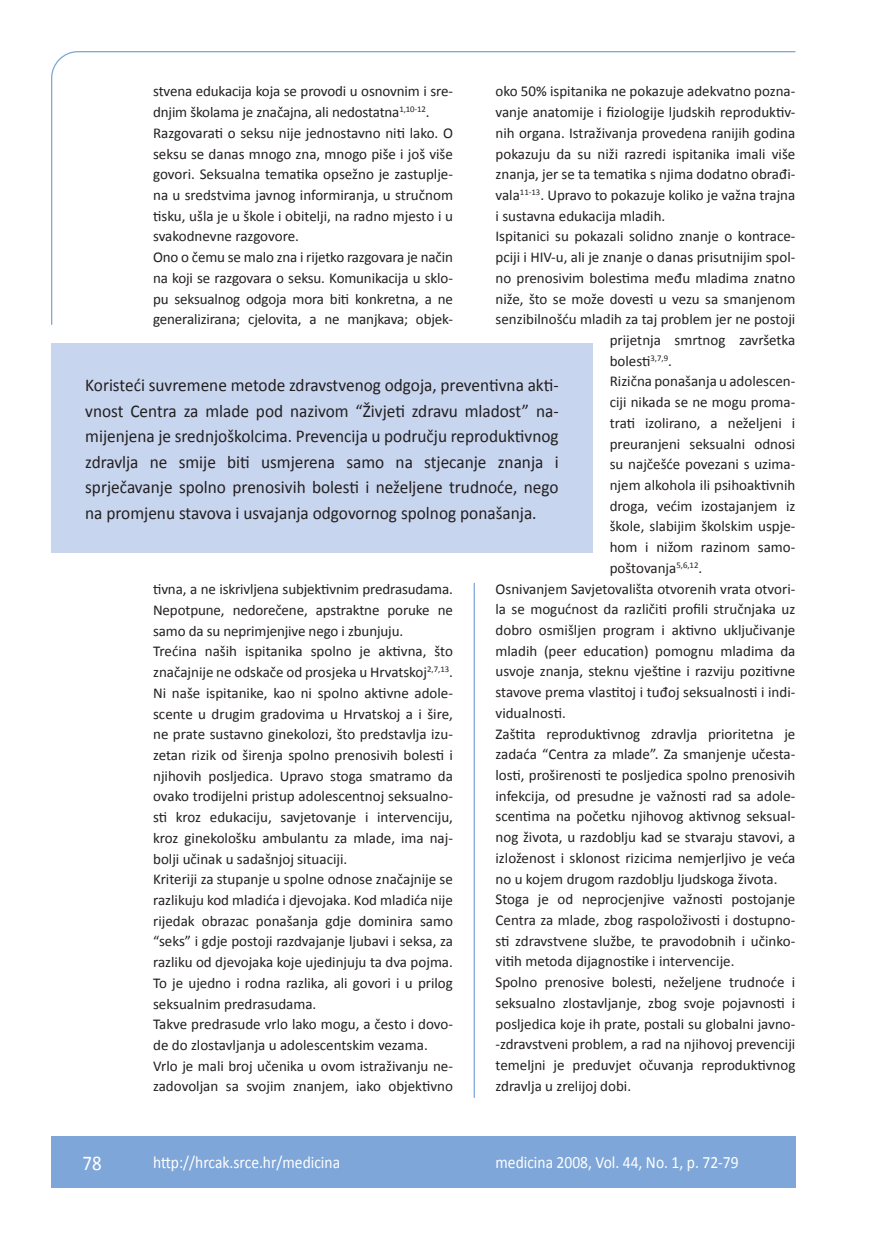
<style>
.page{position:relative;width:872px;height:1234px;background:#fff}
.page>*{position:absolute;margin:0;border:0;box-sizing:border-box;transform-origin:0 0}
.t1{font:21px "Calibri";color:#fff;scale:.9 1}
.t2{font:18px/25.7px "Calibri";color:#231f20;text-align:justify;scale:.96 1}
.t3{font:17.25px "Calibri";color:#fff;scale:.9 1}
.t4{font:15px/20.7px "Calibri";color:#231f20}
</style>
<div class="page">
<div style="left:51px;top:343px;width:542px;height:210px;background:#c7d5ee"></div>
<svg style="left:51px;top:51px;width:745px;height:274px"></svg>
<hr style="left:473px;top:583px;width:2px;height:514px;background:#7ea6d8">
<div style="left:51px;top:1135px;width:744px;height:51px;background:#7ea6d8"></div>
<p class="t4" style="left:153px;top:80px;width:301px">stvena edukacija koja se provodi u osnovnim i sre&shy;dnjim školama je značajna, ali nedostatna<sup>1,10-12</sup>.<br>Razgovarati o seksu nije jednostavno niti lako. O seksu se danas mnogo zna, mnogo piše i još više govori. Seksualna tematika opsežno je zastuplje&shy;na u sredstvima javnog informiranja, u stručnom tisku, ušla je u škole i obitelji, na radno mjesto i u svakodnevne razgovore.<br>Ono o čemu se malo zna i rijetko razgovara je način na koji se razgovara o seksu. Komunikacija u sklo&shy;pu seksualnog odgoja mora biti konkretna, a ne generalizirana; cjelovita, a ne manjkava; objek-</p>
<p class="t4" style="left:495px;top:80px;width:301px">oko 50% ispitanika ne pokazuje adekvatno pozna-</p>
<p class="t4" style="left:495px;top:101px;width:301px">vanje anatomije i fiziologije ljudskih reproduktiv-</p>
<p class="t4" style="left:495px;top:122px;width:301px">nih organa. Istraživanja provedena ranijih godina</p>
<p class="t4" style="left:495px;top:142px;width:301px">pokazuju da su niži razredi ispitanika imali više</p>
<p class="t4" style="left:495px;top:163px;width:300px">znanja, jer se ta tematika s njima dodatno obrađi-</p>
<p class="t4" style="left:495px;top:184px;width:301px">vala<sup>11-13</sup>. Upravo to pokazuje koliko je važna trajna</p>
<p class="t4" style="left:495px;top:204px;width:171px">i sustavna edukacija mladih.</p>
<p class="t4" style="left:495px;top:225px;width:301px">Ispitanici su pokazali solidno znanje o kontrace-</p>
<p class="t4" style="left:495px;top:246px;width:301px">pciji i HIV-u, ali je znanje o danas prisutnijim spol-</p>
<p class="t4" style="left:495px;top:267px;width:301px">no prenosivim bolestima među mladima znatno</p>
<p class="t4" style="left:495px;top:287px;width:301px">niže, što se može dovesti u vezu sa smanjenom</p>
<p class="t4" style="left:495px;top:308px;width:301px">senzibilnošću mladih za taj problem jer ne postoji</p>
<p class="t4" style="left:610px;top:329px;width:187px">prijetnja smrtnog završetka</p>
<p class="t4" style="left:610px;top:349px;width:64px">bolesti<sup>3,7,9</sup>.</p>
<p class="t4" style="left:610px;top:370px;width:186px">Rizična ponašanja u adolescen-</p>
<p class="t4" style="left:610px;top:391px;width:187px">ciji nikada se ne mogu proma-</p>
<p class="t4" style="left:610px;top:411px;width:187px">trati izolirano, a neželjeni i</p>
<p class="t4" style="left:610px;top:432px;width:187px">preu-ra-njeni seksualni odnosi</p>
<p class="t4" style="left:610px;top:453px;width:186px">su naj-češće povezani s uzima-</p>
<p class="t4" style="left:610px;top:474px;width:187px">njem al- ko-hola ili psihoaktivnih</p>
<p class="t4" style="left:610px;top:494px;width:187px">droga, većim izostajanjem iz</p>
<p class="t4" style="left:610px;top:515px;width:186px">škole, slabi-jim školskim uspje-</p>
<p class="t4" style="left:610px;top:536px;width:186px">hom i nižom razinom samo-</p>
<p class="t4" style="left:610px;top:556px;width:94px">pošto--vanja<sup>5,6,12</sup>.</p>
<p class="t4" style="left:495px;top:577px;width:301px">Osnivanjem Savjetovališta otvorenih vrata otvori-</p>
<p class="t4" style="left:495px;top:598px;width:301px">la se mogućnost da različiti profili stručnjaka uz</p>
<p class="t4" style="left:495px;top:618px;width:301px">dobro osmišljen program i aktivno uključivanje</p>
<p class="t4" style="left:495px;top:639px;width:301px">mladih (peer education) pomognu mladima da</p>
<p class="t4" style="left:495px;top:660px;width:301px">usvoje znanja, steknu vještine i razviju pozitivne</p>
<p class="t4" style="left:495px;top:681px;width:301px">stavove prema vlastitoj i tuđoj seksualnosti i indi-</p>
<p class="t4" style="left:495px;top:701px;width:72px">vidualnosti.</p>
<p class="t4" style="left:495px;top:722px;width:301px">Zaštita reproduktivnog zdravlja prioritetna je</p>
<p class="t4" style="left:495px;top:743px;width:300px">zadaća “Centra za mlade”. Za smanjenje učesta-</p>
<p class="t4" style="left:495px;top:763px;width:301px">losti, proširenosti te posljedica spolno prenosivih</p>
<p class="t4" style="left:495px;top:784px;width:301px">infekcija, od presudne je važnosti rad sa adole-</p>
<p class="t4" style="left:495px;top:805px;width:301px">scentima na početku njihovog aktivnog seksual-</p>
<p class="t4" style="left:495px;top:825px;width:301px">nog života, u razdoblju kad se stvaraju stavovi, a</p>
<p class="t4" style="left:495px;top:846px;width:301px">izloženost i sklonost rizicima nemjerljivo je veća</p>
<p class="t4" style="left:495px;top:867px;width:283px">no u kojem drugom razdoblju ljudskoga života.</p>
<p class="t4" style="left:495px;top:888px;width:301px">Stoga je od neprocjenjive važnosti postojanje</p>
<p class="t4" style="left:495px;top:908px;width:301px">Centra za mlade, zbog raspoloživosti i dostupno-</p>
<p class="t4" style="left:495px;top:929px;width:300px">sti zdravstvene službe, te pravodobnih i učinko-</p>
<p class="t4" style="left:495px;top:950px;width:240px">vitih metoda dijagnostike i intervencije.</p>
<p class="t4" style="left:495px;top:970px;width:301px">Spolno prenosive bolesti, neželjene trudnoće i</p>
<p class="t4" style="left:495px;top:991px;width:301px">seksualno zlostavljanje, zbog svoje pojavnosti i</p>
<p class="t4" style="left:495px;top:1012px;width:301px">posljedica koje ih prate, postali su globalni javno-</p>
<p class="t4" style="left:495px;top:1032px;width:301px">-zdravstveni problem, a rad na njihovoj prevenciji</p>
<p class="t4" style="left:495px;top:1053px;width:301px">temeljni je preduvjet očuvanja reproduktivnog</p>
<p class="t4" style="left:495px;top:1074px;width:137px">zdravlja u zrelijoj dobi.</p>
<p class="t2" style="left:85px;top:371px;width:495px">Koristeći suvremene metode zdravstvenog odgoja, preventivna akti&shy;vnost Centra za mlade pod nazivom “Živjeti zdravu mladost” na&shy;mijenjena je srednjoškolcima. Prevencija u području reproduktivnog zdravlja ne smije biti usmjerena samo na stjecanje znanja i sprječavanje spolno prenosivih bolesti i neželjene trudnoće, nego na promjenu stavova i usvajanja odgovornog spolnog ponašanja.</p>
<p class="t4" style="left:153px;top:578px;width:301px">tivna, a ne iskrivljena subjektivnim predrasudama.<br>Nepotpune, nedorečene, apstraktne poruke ne samo da su neprimjenjive nego i zbu- njuju.<br>Trećina naših ispitanika spolno je aktivna, što značajnije ne odskače od prosjeka u Hrvatskoj<sup>2,7,13</sup>.<br>Ni naše ispitanike, kao ni spolno aktivne adole&shy;scente u drugim gradovima u Hrvatskoj a i šire, ne prate sustavno ginekolozi, što predstavlja izu&shy;zetan rizik od širenja spolno prenosivih bolesti i njihovih posljedica. Upravo stoga smatramo da ovako trodijelni pristup adolescentnoj seksualno&shy;sti kroz edukaciju, savjetovanje i intervenciju, kroz ginekološku ambulantu za mlade, ima naj&shy;bolji učinak u sadašnjoj situaciji.<br>Kriteriji za stupanje u spolne odnose značajnije se razlikuju kod mladića i djevojaka. Kod mladića nije rijedak obrazac ponašanja gdje dominira samo “seks” i gdje postoji razdvajanje ljubavi i seksa, za razliku od djevojaka koje ujedinjuju ta dva pojma.<br>To je ujedno i rodna razlika, ali govori i u prilog seksualnim predrasudama.<br>Takve predrasude vrlo lako mogu, a često i dovo&shy;de do zlostavljanja u adolescentskim vezama.<br>Vrlo je mali broj učenika u ovom istraživanju ne&shy;zadovoljan sa svojim znanjem, iako objektivno</p>
<h1 class="t1" style="left:82px;top:1149px;width:23px">78</h1>
<p class="t3" style="left:153px;top:1150px;width:209px">http://hrcak.srce.hr/medicina</p>
<p class="t3" style="left:495px;top:1151px;width:272px">medicina 2008, Vol. 44, No. 1, p. 72-79</p>
</div>
